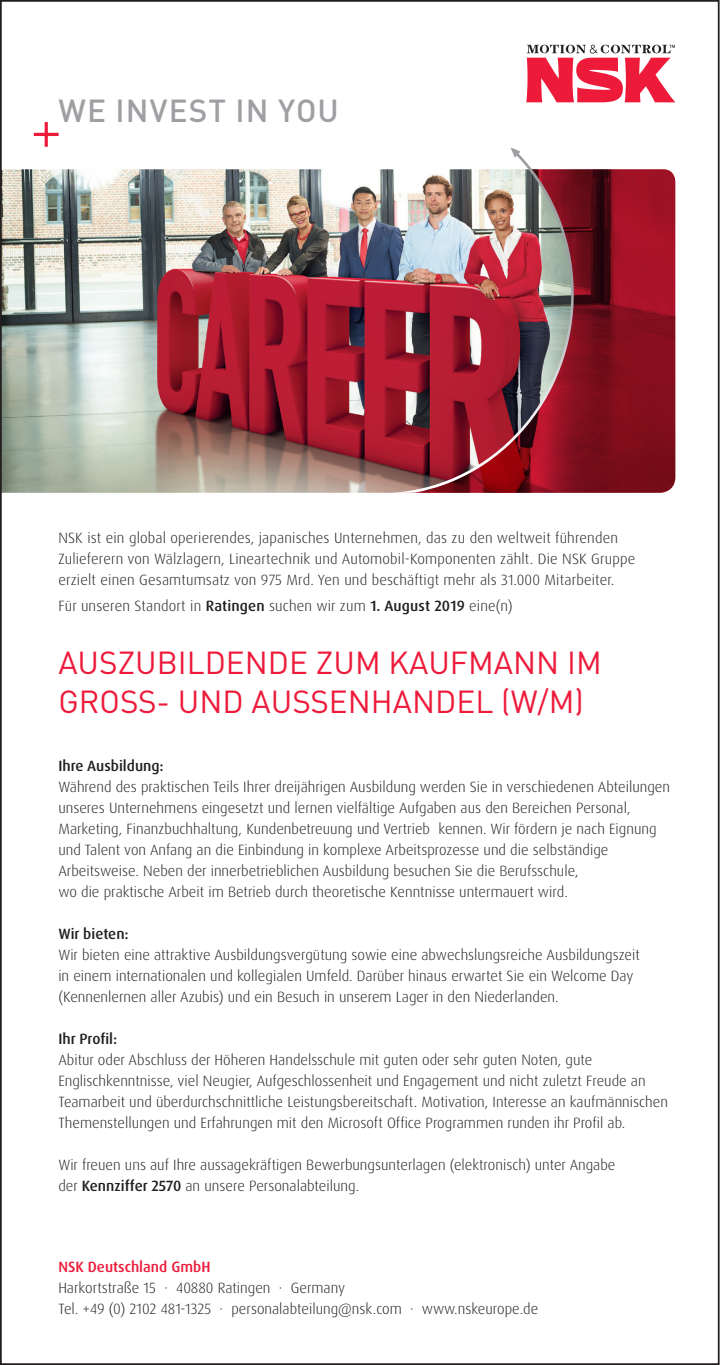
<style>
.page{position:relative;width:720px;height:1365px;background:#fff}
.page>*{position:absolute;margin:0;border:0;box-sizing:border-box;transform-origin:0 0}
.heading_2{font:31.5px/38.5px "DIN Pro";color:#ed1a3a}
.t1{font:500 31.5px "DIN Pro";letter-spacing:.035em;color:#9d9fa2}
.heading_2-2{font:300 14.88px/21px "Dax Pro";color:#231f20}
.t2{font:500 14.88px "Dax Pro";color:#231f20}
.t3{font:500 14.88px "Dax Pro";color:#ed1a3a}
.s1{font-weight:500}
</style>
<div class="page">
<img style="left:3px;top:169px;width:387px;height:324px">
<svg style="left:575px;top:169px;width:100px;height:324px;background:#800e1d"></svg>
<img style="left:390px;top:148px;width:185px;height:345px">
<svg style="left:526px;top:45px;width:149px;height:57px"></svg>
<svg style="left:34px;top:122px;width:25px;height:25px"></svg>
<p class="t1" style="left:58px;top:89px;width:282px">WE INVEST IN YOU</p>
<p class="heading_2-2" style="left:58px;top:527px;width:578px">NSK ist ein global operierendes, japanisches Unternehmen, das zu den weltweit führenden<br>Zulieferern von Wälzlagern, Lineartechnik und Automobil-Komponenten zählt. Die NSK Gruppe erzielt einen Gesamtumsatz von 975 Mrd. Yen und beschäftigt mehr als 31.000 Mitarbeiter.</p>
<p class="heading_2-2" style="left:58px;top:595px;width:455px">Für unseren Standort in <span class="s1">Ratingen</span> suchen wir zum <span class="s1">1. August 2019</span> eine(n)</p>
<p class="heading_2" style="left:58px;top:642px;width:544px">AUSZUBILDENDE ZUM KAUFMANN IM<br>GROSS- UND AUSSENHANDEL (W/M)</p>
<p class="t2" style="left:58px;top:756px;width:107px">Ihre Ausbildung:</p>
<p class="heading_2-2" style="left:58px;top:776px;width:613px">Während des praktischen Teils Ihrer dreijährigen Ausbildung werden Sie in verschiedenen Abteilungen unseres Unternehmens eingesetzt und lernen vielfältige Aufgaben aus den Bereichen Personal, Marketing, Finanzbuchhaltung, Kundenbetreuung und Vertrieb kennen. Wir fördern je nach Eignung und Talent von Anfang an die Einbindung in komplexe Arbeitsprozesse und die selbständige Arbeitsweise. Neben der innerbetrieblichen Ausbildung besuchen Sie die Berufsschule,<br>wo die praktische Arbeit im Betrieb durch theoretische Kenntnisse untermauert wird.</p>
<p class="t2" style="left:58px;top:924px;width:72px">Wir bieten:</p>
<p class="heading_2-2" style="left:58px;top:944px;width:582px">Wir bieten eine attraktive Ausbildungsvergütung sowie eine abwechslungsreiche Ausbildungszeit in einem internationalen und kollegialen Umfeld. Darüber hinaus erwartet Sie ein Welcome Day (Kennenlernen aller Azubis) und ein Besuch in unserem Lager in den Niederlanden.</p>
<p class="t2" style="left:58px;top:1029px;width:60px">Ihr Profil:</p>
<p class="heading_2-2" style="left:58px;top:1049px;width:611px">Abitur oder Abschluss der Höheren Handelsschule mit guten oder sehr guten Noten, gute Englischkenntnisse, viel Neugier, Aufgeschlossenheit und Engagement und nicht zuletzt Freude an Teamarbeit und überdurchschnittliche Leistungsbereitschaft. Motivation, Interesse an kaufmännischen Themenstellungen und Erfahrungen mit den Microsoft Office Programmen runden ihr Profil ab.</p>
<p class="heading_2-2" style="left:58px;top:1154px;width:558px">Wir freuen uns auf Ihre aussagekräftigen Bewerbungsunterlagen (elektronisch) unter Angabe der <span class="s1">Kennziffer 2570</span> an unsere Personalabteilung.</p>
<p class="t3" style="left:58px;top:1257px;width:153px">NSK Deutschland GmbH</p>
<p class="heading_2-2" style="left:58px;top:1277px;width:288px">Harkortstraße 15 · 40880 Ratingen · Germany</p>
<p class="heading_2-2" style="left:58px;top:1298px;width:481px">Tel. +49 (0) 2102 481-1325 · personalabteilung@nsk.com · www.nskeurope.de</p>
</div>
